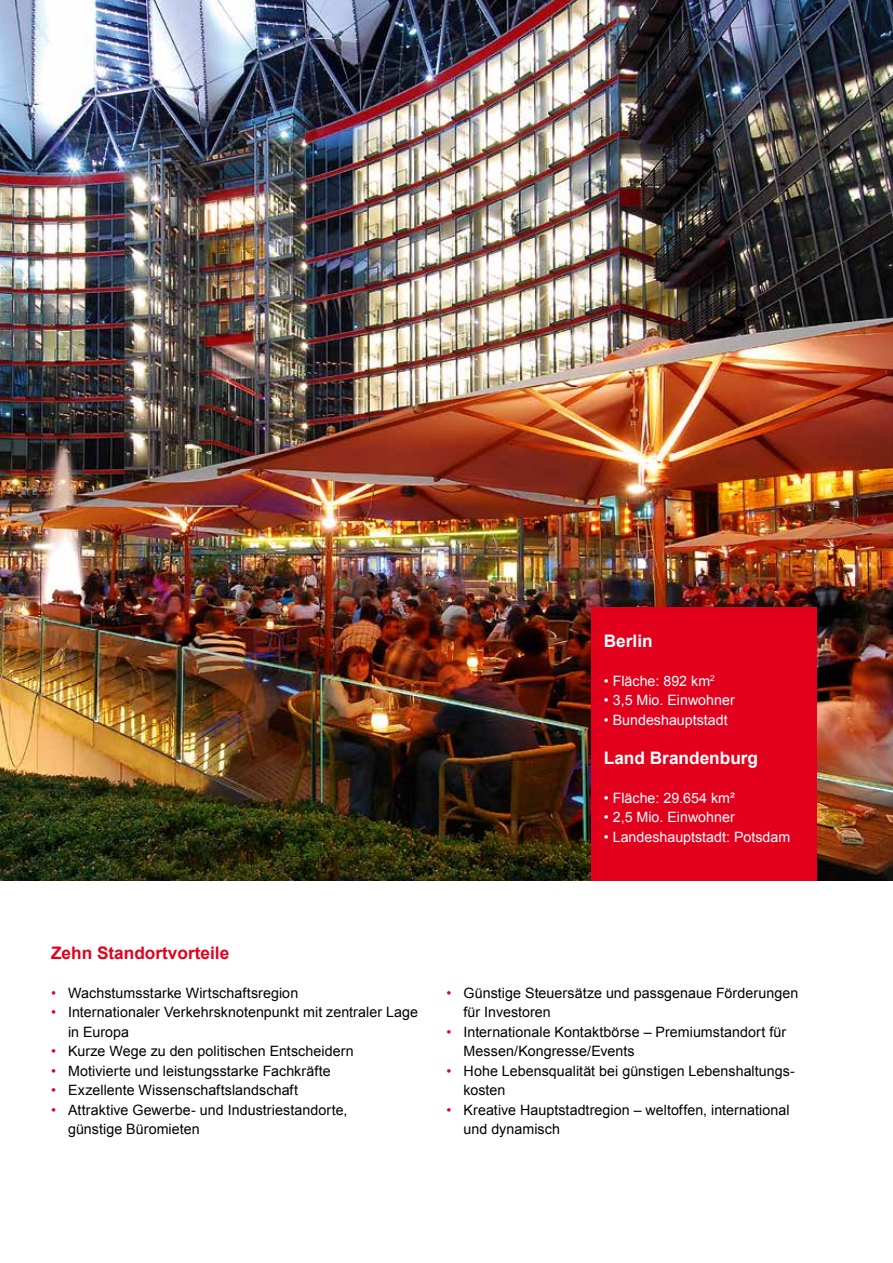
<style>
.page{position:relative;width:893px;height:1263px;background:#fff}
.page>*{position:absolute;margin:0;border:0;box-sizing:border-box;transform-origin:0 0}
.t1{font:700 17.25px "Arial";color:#fff}
.t2{font:700 17.25px "Arial";color:#e3001d}
.t3{font:14.25px/19.5px "Arial";letter-spacing:.005em;color:#000}
.t4{font:14.25px "Arial";color:#fff}
.s1{color:#e3001d}
</style>
<div class="page">
<img style="left:0;top:0;width:893px;height:881px">
<div style="left:591px;top:608px;width:225px;height:273px;background:#e3001d"></div>
<p class="t1" style="left:604px;top:629px;width:50px">Berlin</p>
<p class="t4" style="left:604px;top:671px;width:112px">• Fläche: 892 km<sup>2</sup></p>
<p class="t4" style="left:604px;top:691px;width:132px">• 3,5 Mio. Einwohner</p>
<p class="t4" style="left:604px;top:710px;width:125px">• Bundeshauptstadt</p>
<p class="t1" style="left:604px;top:746px;width:156px">Land Brandenburg</p>
<p class="t4" style="left:604px;top:788px;width:132px">• Fläche: 29.654 km²</p>
<p class="t4" style="left:604px;top:808px;width:132px">• 2,5 Mio. Einwohner</p>
<p class="t4" style="left:604px;top:827px;width:188px">• Landeshauptstadt: Potsdam</p>
<p class="t2" style="left:51px;top:941px;width:180px">Zehn Standortvorteile</p>
<p class="t3" style="left:51px;top:983px;width:249px"><span class="s1">•</span> Wachstumsstarke Wirtschaftsregion</p>
<p class="t3" style="left:68px;top:1003px;width:352px;text-indent:-17px"><span class="s1">•</span> Internationaler Verkehrsknotenpunkt mit zentraler Lage in Europa</p>
<p class="t3" style="left:51px;top:1042px;width:304px"><span class="s1">•</span> Kurze Wege zu den politischen Entscheidern</p>
<p class="t3" style="left:51px;top:1061px;width:281px"><span class="s1">•</span> Motivierte und leistungsstarke Fachkräfte</p>
<p class="t3" style="left:51px;top:1081px;width:248px"><span class="s1">•</span> Exzellente Wissenschaftslandschaft</p>
<p class="t3" style="left:68px;top:1100px;width:281px;text-indent:-17px"><span class="s1">•</span> Attraktive Gewerbe- und Industriestandorte, günstige Büromieten</p>
<p class="t3" style="left:463px;top:983px;width:336px;text-indent:-17px"><span class="s1">•</span> Günstige Steuersätze und passgenaue Förderungen für Investoren</p>
<p class="t3" style="left:463px;top:1022px;width:324px;text-indent:-17px"><span class="s1">•</span> Internationale Kontaktbörse – Premiumstandort für<br>Messen/Kongresse/Events</p>
<p class="t3" style="left:463px;top:1061px;width:333px;text-indent:-17px"><span class="s1">•</span> Hohe Lebensqualität bei günstigen Lebenshaltungs&shy;kosten</p>
<p class="t3" style="left:463px;top:1100px;width:327px;text-indent:-17px"><span class="s1">•</span> Kreative Hauptstadtregion – weltoffen, international und dynamisch</p>
</div>
